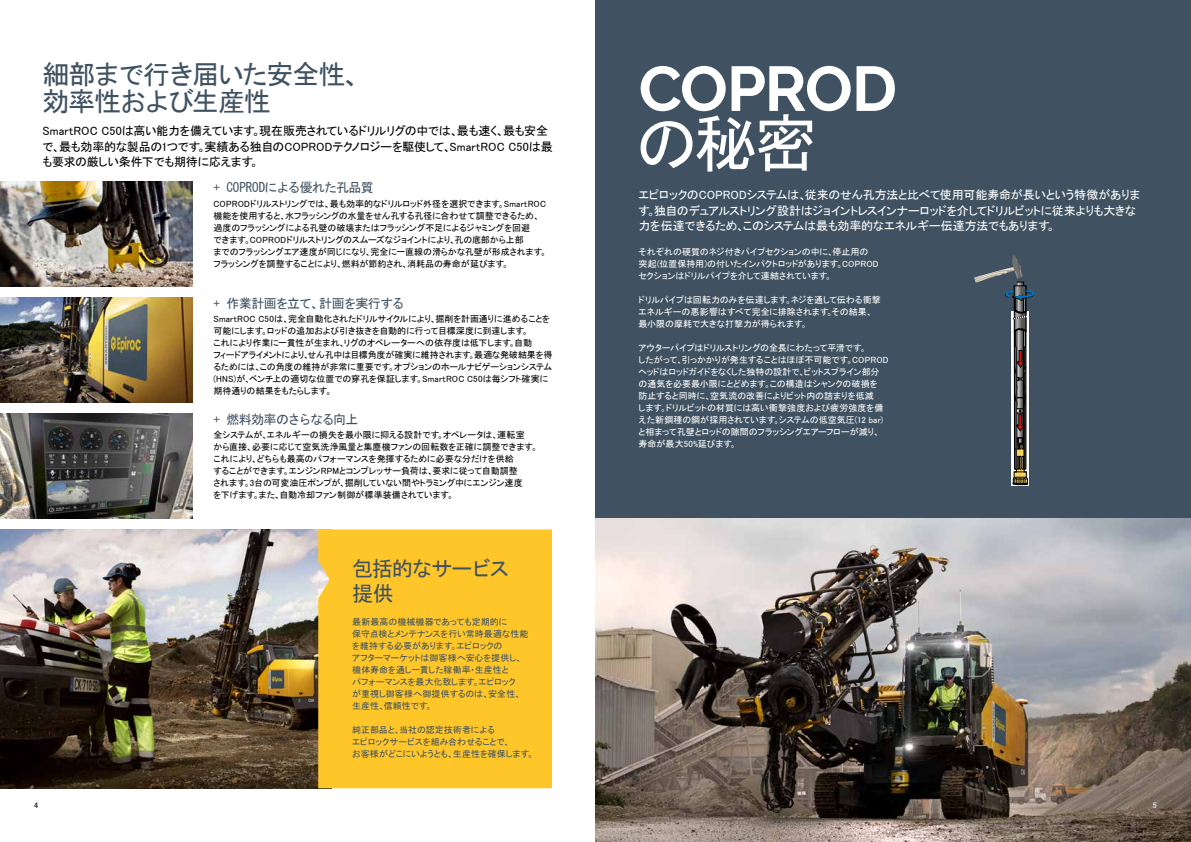
<style>
.page{position:relative;width:1191px;height:842px;background:#fff}
.page>*{position:absolute;margin:0;border:0;box-sizing:border-box;transform-origin:0 0}
.t1{font:700 63px "Rawline";letter-spacing:-.025em;color:#fff}
.t2{font:63px "MS Gothic";color:#fff}
.t3{font:27px/27px "MS Gothic";letter-spacing:-.075em;color:#405262}
.t4{font:21px/25px "MS Gothic";letter-spacing:-.055em;color:#405262}
.t5{font:13px "MS Gothic";letter-spacing:-.06em;color:#405262}
.t6{font:13px "MS Gothic";letter-spacing:-.08em;color:#405262}
.t7{font:12px/15.5px "MS P Gothic";letter-spacing:-.02em;color:#fff}
.t8{font:12px/15.5px "MS P Gothic";letter-spacing:-.01em;color:#000}
.t9{font:9px/12px "MS P Gothic";color:#000}
.t10{font:9px/12px "MS P Gothic";letter-spacing:-.005em;color:#fff}
.t11{font:9px/12px "MS P Gothic";color:#405262}
.t12{font:8px "MS P Gothic";color:#000}
.t13{font:8px "MS P Gothic";color:#fff}
</style>
<div class="page">
<img style="left:0;top:529px;width:318px;height:259px">
<div style="left:318px;top:529px;width:234px;height:259px;background:#ffc62a"></div>
<img style="left:0;top:182px;width:193px;height:105px">
<img style="left:0;top:298px;width:193px;height:104px">
<img style="left:0;top:414px;width:193px;height:104px">
<div style="left:595px;top:0;width:596px;height:518px;background:#405262"></div>
<img style="left:595px;top:518px;width:596px;height:324px">
<svg style="left:974px;top:257px;width:60px;height:228px"></svg>
<h2 class="t3" style="left:43px;top:61px;width:329px">細部まで行き届いた安全性、効率性および生産性</h2>
<h3 class="t8" style="left:43px;top:123px;width:512px">SmartROC C50は高い能力を備えています。現在販売されているドリルリグの中では、最も速く、最も安全で、最も効率的な製品の1つです。実績ある独自のCOPRODテクノロジーを駆使して、SmartROC C50は最も要求の厳しい条件下でも期待に応えます。</h3>
<h3 class="t5" style="left:213px;top:181px;width:162px">+ COPRODによる優れた孔品質</h3>
<p class="t9" style="left:213px;top:197px;width:335px">COPRODドリルストリングでは、最も効率的なドリルロッド外径を選択できます。SmartROC機能を使用すると、水フラッシングの水量をせん孔する孔径に合わせて調整できるため、過度のフラッシングによる孔壁の破壊またはフラッシング不足によるジャミングを回避<br>できます。COPRODドリルストリングのスムーズなジョイントにより、孔の底部から上部<br>までのフラッシングエア速度が同じになり、完全に一直線の滑らかな孔壁が形成されます。フラッシングを調整することにより、燃料が節約され、消耗品の寿命が延びます。</p>
<h3 class="t5" style="left:213px;top:296px;width:192px">+ 作業計画を立て、計画を実行する</h3>
<p class="t9" style="left:213px;top:313px;width:341px">SmartROC C50は、完全自動化されたドリルサイクルにより、掘削を計画通りに進めることを可能にします。ロッドの追加および引き抜きを自動的に行って目標深度に到達します。<br>これにより作業に一貫性が生まれ、リグのオペレーターへの依存度は低下します。自動<br>フィードアライメントにより、せん孔中は目標角度が確実に維持されます。最適な発破結果を得るためには、この角度の維持が非常に重要です。オプションのホールナビゲーションシステム(HNS)が、ベンチ上の適切な位置での穿孔を保証します。SmartROC C50は毎シフト確実に期待通りの結果をもたらします。</p>
<h3 class="t6" style="left:213px;top:412px;width:146px">+ 燃料効率のさらなる向上</h3>
<p class="t9" style="left:213px;top:429px;width:326px">全システムが、エネルギーの損失を最小限に抑える設計です。オペレータは、運転室<br>から直接、必要に応じて空気洗浄風量と集塵機ファンの回転数を正確に調整できます。これにより、どちらも最高のパフォーマンスを発揮するために必要な分だけを供給<br>することができます。エンジンRPMとコンプレッサー負荷は、要求に従って自動調整<br>されます。3台の可変油圧ポンプが、掘削していない間やトラミング中にエンジン速度<br>を下げます。また、自動冷却ファン制御が標準装備されています。</p>
<h3 class="t4" style="left:352px;top:556px;width:160px">包括的なサービス提供</h3>
<p class="t11" style="left:352px;top:616px;width:178px">最新最高の機械機器であっても定期的に<br>保守点検とメンテナンスを行い常時最適な性能を維持する必要があります。エピロックの<br>アフターマーケットは御客様へ安心を提供し、機体寿命を通し一貫した稼働率・生産性と<br>パフォーマンスを最大化致します。エピロック<br>が重視し御客様へ御提供するのは、安全性、生産性、信頼性です。</p>
<p class="t11" style="left:352px;top:724px;width:183px">純正部品と、当社の認定技術者による<br>エピロックサービスを組み合わせることで、<br>お客様がどこにいようとも、生産性を確保します。</p>
<h1 class="t1" style="left:638px;top:40px;width:260px">COPROD</h1>
<h1 class="t2" style="left:635px;top:112px;width:184px">の秘密</h1>
<h3 class="t7" style="left:638px;top:187px;width:503px">エピロックのCOPRODシステムは、従来のせん孔方法と比べて使用可能寿命が長いという特徴があります。独自のデュアルストリング設計はジョイントレスインナーロッドを介してドリルビットに従来よりも大きな力を伝達できるため、このシステムは最も効率的なエネルギー伝達方法でもあります。</h3>
<p class="t10" style="left:638px;top:246px;width:242px">それぞれの硬質のネジ付きパイプセクションの中に、停止用の突起(位置保持用)の付いたインパクトロッドがあります。COPRODセクションはドリルパイプを介して連結されています。</p>
<p class="t10" style="left:638px;top:294px;width:244px">ドリルパイプは回転力のみを伝達します。ネジを通して伝わる衝撃エネルギーの悪影響はすべて完全に排除されます。その結果、最小限の摩耗で大きな打撃力が得られます。</p>
<p class="t10" style="left:638px;top:342px;width:252px">アウターパイプはドリルストリングの全長にわたって平滑です。<br>したがって、引っかかりが発生することはほぼ不可能です。COPRODヘッドはロッドガイドをなくした独特の設計で、ビットスプライン部分の通気を必要最小限にとどめます。この構造はシャンクの破損を<br>防止すると同時に、空気流の改善によりビット内の詰まりを低減<br>します。ドリルビットの材質には高い衝撃強度および疲労強度を備えた新鋼種の鋼が採用されています。システムの低空気圧(12 bar)と相まって孔壁とロッドの隙間のフラッシングエアーフローが減り、寿命が最大50%延びます。</p>
<p class="t12" style="left:34px;top:801px;width:5px">4</p>
<p class="t13" style="left:1153px;top:801px;width:5px">5</p>
</div>
